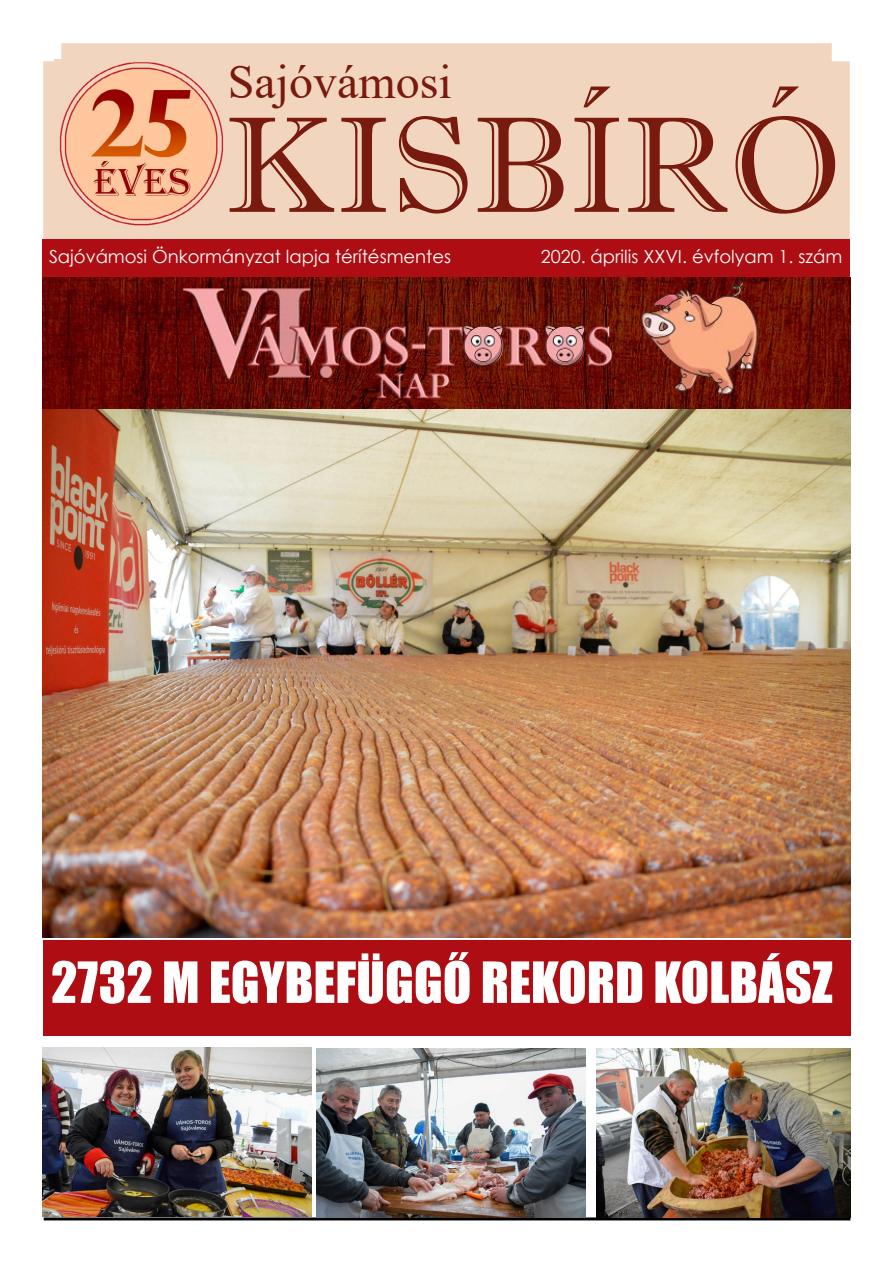
<style>
.page{position:relative;width:893px;height:1263px;background:#fff}
.page>*{position:absolute;margin:0;border:0;box-sizing:border-box;transform-origin:0 0}
.t1{font:136.5px "Imprint MT Shadow";color:#781a0d}
.t2{font:52.5px "Impact";color:#fff}
.t3{font:48px "Times New Roman";color:#781a0d}
.t4{font:18px "Century Gothic";color:#fff}
</style>
<div class="page">
<div style="left:43px;top:43px;width:807px;height:196px;background:#f2d5be"></div>
<div style="left:43px;top:239px;width:807px;height:39px;background:#ae0e13"></div>
<hr style="left:44px;top:1217px;width:806px;height:3px;background:#000">
<div style="left:43px;top:940px;width:807px;height:95px;background:#ae0e13"></div>
<img style="left:43px;top:1047px;width:268px;height:169px">
<img style="left:317px;top:1048px;width:268px;height:169px">
<img style="left:596px;top:1048px;width:254px;height:169px">
<img style="left:43px;top:277px;width:807px;height:661px">
<img style="left:54px;top:59px;width:175px;height:175px">
<h3 class="t3" style="left:228px;top:48px;width:226px">Sajóvámosi</h3>
<h1 class="t1" style="left:226px;top:85px;width:616px">KISBÍRÓ</h1>
<p class="t4" style="left:49px;top:244px;width:403px">Sajóvámosi Önkormányzat lapja térítésmentes</p>
<p class="t4" style="left:541px;top:244px;width:303px">2020. április XXVI. évfolyam 1. szám</p>
<h2 class="t2" style="left:51px;top:941px;width:783px">2732 M EGYBEFÜGGŐ REKORD KOLBÁSZ</h2>
</div>
